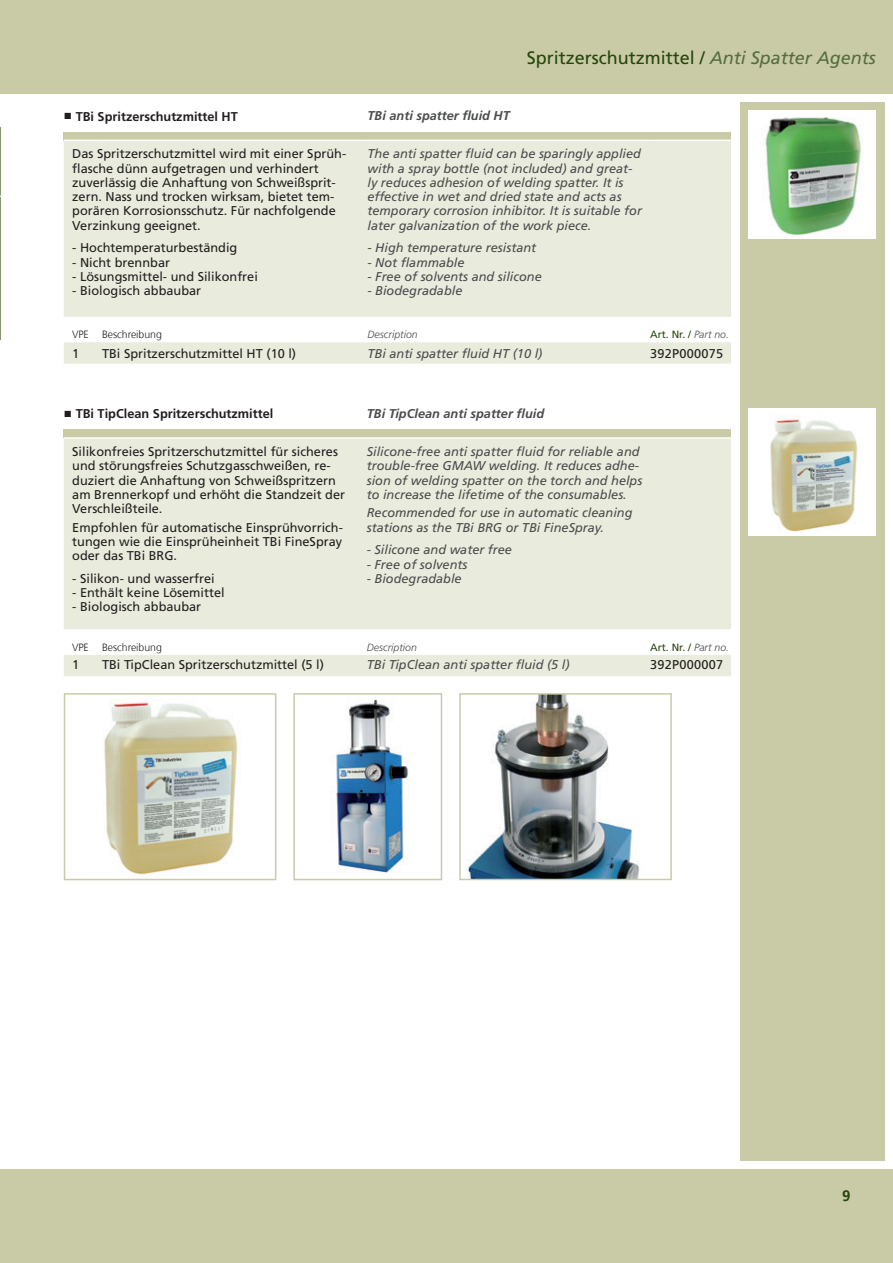
<style>
.page{position:relative;width:893px;height:1263px;background:#fff}
.page>*{position:absolute;margin:0;border:0;box-sizing:border-box;transform-origin:0 0}
.t1{font:18px "Frutiger LT Std";color:#26460a}
.t2{font:700 15px "Frutiger";color:#26460a}
.t3{font:12.75px/14.2px "Frutiger LT Std";color:#231f20}
.t4{font:italic 12.75px/14.2px "Frutiger LT Std";color:#4b4c4d}
.t5{font:700 12.75px "Frutiger LT Std";color:#231f20}
.t6{font:italic 700 12.75px "Frutiger LT Std";color:#4b4c4d}
.t7{font:12.75px "Frutiger LT Std";letter-spacing:.02em;color:#231f20}
.t8{font:300 10.5px "Frutiger";color:#231f20}
.t9{font:10.5px "Frutiger LT Std";color:#26460a}
.t10{font:italic 300 10.5px "Frutiger LT Std";color:#4b4c4d}
.s1{font-style:italic;color:#556d3d}
.s2{font-family:"Times New Roman";font-weight:400;font-size:13.5px}
.s3{font-weight:300;font-style:italic;color:#4b4c4d}
</style>
<div class="page">
<div style="left:740px;top:102px;width:144px;height:1059px;background:#c9cba7"></div>
<div style="left:0;top:1169px;width:893px;height:94px;background:#c9cba7"></div>
<div style="left:0;top:0;width:893px;height:94px;background:#c9cba7"></div>
<img style="left:336px;top:699px;width:73px;height:174px">
<div style="left:293px;top:693px;width:149px;height:187px;border:2px solid #c9cba7"></div>
<svg style="left:459px;top:693px;width:213px;height:188px"></svg>
<img style="left:104px;top:702px;width:134px;height:173px">
<div style="left:64px;top:693px;width:212px;height:187px;border:2px solid #c9cba7"></div>
<img style="left:748px;top:408px;width:128px;height:128px">
<div style="left:64px;top:429px;width:667px;height:9px;background:#c9cba7"></div>
<svg style="left:64px;top:439px;width:667px;height:237px;background:#ebeddf"></svg>
<hr style="left:64px;top:437px;width:38px;height:2px;background:#fff">
<hr style="left:102px;top:437px;width:265px;height:2px;background:#fff">
<hr style="left:367px;top:437px;width:283px;height:2px;background:#fff">
<hr style="left:650px;top:437px;width:81px;height:2px;background:#fff">
<img style="left:748px;top:111px;width:128px;height:127px">
<div style="left:64px;top:132px;width:667px;height:8px;background:#c9cba7"></div>
<svg style="left:64px;top:141px;width:667px;height:223px;background:#ebede0"></svg>
<h1 class="t1" style="left:527px;top:47px;width:351px">Spritzerschutzmittel / <span class="s1">Anti Spatter Agents</span></h1>
<p class="t5" style="left:64px;top:109px;width:176px"><span class="s2">■</span> TBi Spritzerschutzmittel HT</p>
<p class="t6" style="left:367px;top:108px;width:144px">TBi anti spatter fluid HT</p>
<p class="t3" style="left:72px;top:147px;width:275px">Das Spritzerschutzmittel wird mit einer Sprüh&shy;flasche dünn aufgetragen und verhindert zuverlässig die Anhaftung von Schweißsprit&shy;zern. Nass und trocken wirksam, bietet tem&shy;porären Korrosionsschutz. Für nachfolgende Verzinkung geeignet.</p>
<p class="t3" style="left:72px;top:241px;width:167px">- Hochtemperaturbeständig</p>
<p class="t3" style="left:72px;top:255px;width:99px">- Nicht brennbar</p>
<p class="t3" style="left:72px;top:269px;width:187px">- Lösungsmittel- und Silikonfrei</p>
<p class="t3" style="left:72px;top:284px;width:130px">- Biologisch abbaubar</p>
<p class="t4" style="left:367px;top:147px;width:276px">The anti spatter fluid can be sparingly applied with a spray bottle (not included) and great&shy;ly reduces adhesion of welding spatter. It is effective in wet and dried state and acts as temporary corrosion inhibitor. It is suitable for later galvanization of the work piece.</p>
<p class="t4" style="left:367px;top:241px;width:170px">- High temperature resistant</p>
<p class="t4" style="left:367px;top:255px;width:99px">- Not flammable</p>
<p class="t4" style="left:367px;top:269px;width:176px">- Free of solvents and silicone</p>
<p class="t4" style="left:367px;top:284px;width:96px">- Biodegradable</p>
<p class="t8" style="left:72px;top:328px;width:18px">VPE</p>
<p class="t8" style="left:102px;top:328px;width:61px">Beschreibung</p>
<p class="t10" style="left:368px;top:328px;width:52px">Description</p>
<p class="t9" style="left:650px;top:328px;width:80px">Art. Nr. / <span class="s3">Part no.</span></p>
<p class="t3" style="left:72px;top:346px;width:9px">1</p>
<p class="t3" style="left:102px;top:346px;width:196px">TBi Spritzerschutzmittel HT (10 l)</p>
<p class="t4" style="left:367px;top:346px;width:177px">TBi anti spatter fluid HT (10 l)</p>
<p class="t7" style="left:650px;top:346px;width:75px">392P000075</p>
<p class="t5" style="left:64px;top:406px;width:211px"><span class="s2">■</span> TBi TipClean Spritzerschutzmittel</p>
<p class="t6" style="left:367px;top:406px;width:179px">TBi TipClean anti spatter fluid</p>
<p class="t3" style="left:72px;top:445px;width:274px">Silikonfreies Spritzerschutzmittel für sicheres und störungsfreies Schutzgasschweißen, re&shy;duziert die Anhaftung von Schweißspritzern am Brennerkopf und erhöht die Standzeit der Verschleißteile.</p>
<p class="t3" style="left:72px;top:520px;width:272px;text-align:justify">Empfohlen für automatische Einsprühvorrich&shy;tungen wie die Einsprüheinheit TBi FineSpray oder das TBi BRG.</p>
<p class="t3" style="left:72px;top:571px;width:144px">- Silikon- und wasserfrei</p>
<p class="t3" style="left:72px;top:586px;width:154px">- Enthält keine Lösemittel</p>
<p class="t3" style="left:72px;top:600px;width:130px">- Biologisch abbaubar</p>
<p class="t4" style="left:367px;top:445px;width:277px">Silicone-free anti spatter fluid for reliable and trouble-free GMAW welding. It reduces adhe&shy;sion of welding spatter on the torch and helps to increase the lifetime of the consumables.</p>
<p class="t4" style="left:367px;top:506px;width:267px">Recommended for use in automatic cleaning stations as the TBi BRG or TBi FineSpray.</p>
<p class="t4" style="left:367px;top:543px;width:147px">- Silicone and water free</p>
<p class="t4" style="left:367px;top:557px;width:102px">- Free of solvents</p>
<p class="t4" style="left:367px;top:571px;width:96px">- Biodegradable</p>
<p class="t8" style="left:72px;top:641px;width:18px">VPE</p>
<p class="t8" style="left:102px;top:641px;width:61px">Beschreibung</p>
<p class="t10" style="left:367px;top:641px;width:52px">Description</p>
<p class="t9" style="left:650px;top:641px;width:80px">Art. Nr. / <span class="s3">Part no.</span></p>
<p class="t3" style="left:72px;top:657px;width:9px">1</p>
<p class="t3" style="left:102px;top:657px;width:224px">TBi TipClean Spritzerschutzmittel (5 l)</p>
<p class="t4" style="left:367px;top:657px;width:204px">TBi TipClean anti spatter fluid (5 l)</p>
<p class="t7" style="left:650px;top:657px;width:75px">392P000007</p>
<p class="t2" style="left:842px;top:1187px;width:10px">9</p>
</div>
